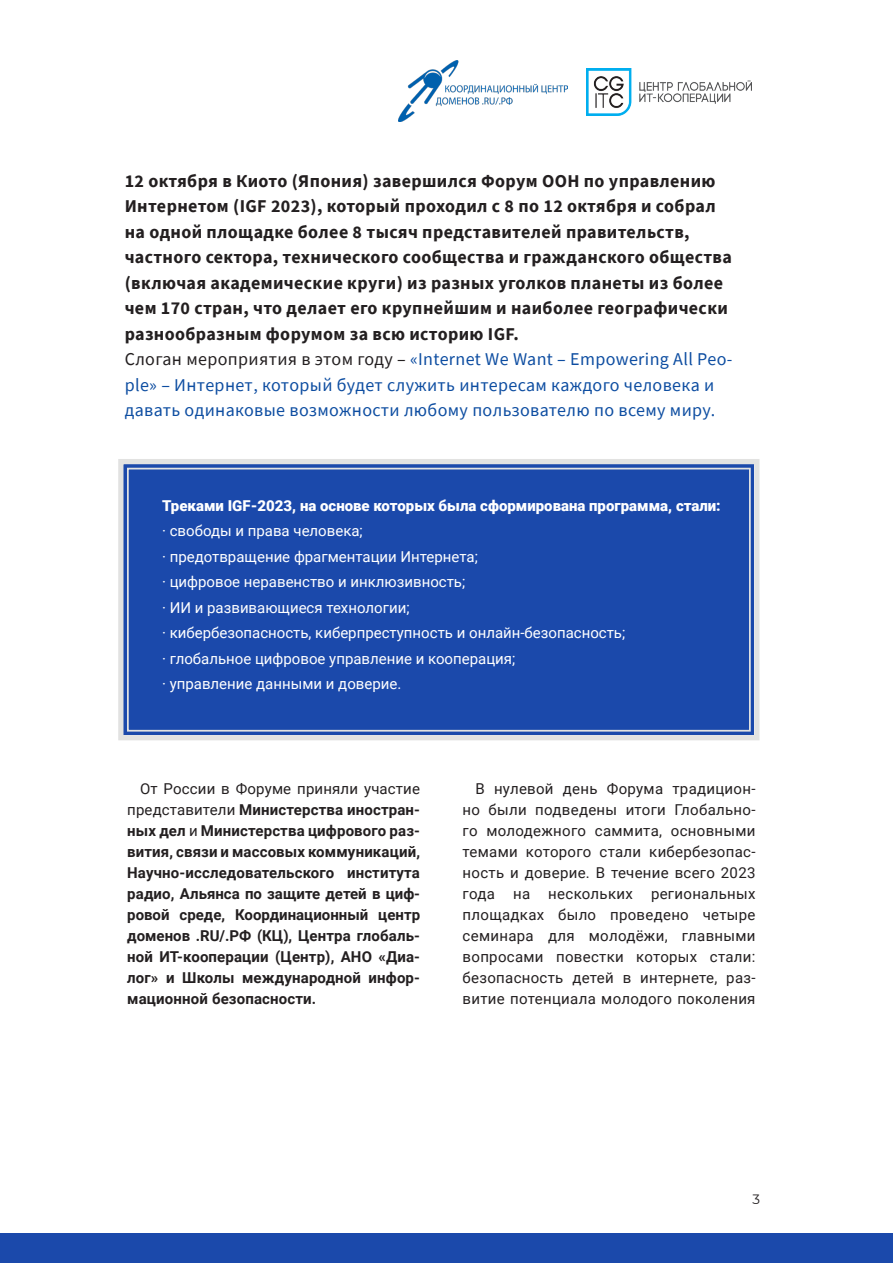
<style>
.page{position:relative;width:893px;height:1263px;background:#fff}
.page>*{position:absolute;margin:0;border:0;box-sizing:border-box;transform-origin:0 0}
.t1{font:700 18px/25.5px "Source Sans Pro";letter-spacing:.02em;color:#231f20}
.t2{font:18px/25.5px "Source Sans Pro";letter-spacing:.02em;color:#0d4da1}
.t3{font:700 15px/21px "Roboto";letter-spacing:.01em;color:#231f20;text-align:justify}
.t4{font:15px/21px "Roboto";letter-spacing:.02em;color:#231f20;text-align:justify}
.t5{font:15px "Roboto";color:#fff}
.t6{font:900 15px "Roboto";color:#fff}
.t7{font:13.5px "Montserrat";color:#231f20}
.s1{color:#231f20}
.s2{font-weight:400}
</style>
<div class="page">
<img style="left:587px;top:69px;width:164px;height:46px">
<img style="left:399px;top:60px;width:169px;height:62px">
<div style="left:118px;top:459px;width:642px;height:282px;background:#1b49ab"></div>
<div style="left:127px;top:468px;width:624px;height:264px;border:2px solid #e2e2e1"></div>
<div style="left:0;top:1233px;width:893px;height:30px;background:#1b49ab"></div>
<p class="t1" style="left:125px;top:168px;width:609px">12 октября в Киото (Япония) завершился Форум ООН по управлению Интернетом (IGF 2023), который проходил с 8 по 12 октября и собрал на одной площадке более 8 тысяч представителей правительств, частного сектора, технического сообщества и гражданского общества (включая академические круги) из разных уголков планеты из более чем 170 стран, что делает его крупнейшим и наиболее географически разнообразным форумом за всю историю IGF.</p>
<p class="t2" style="left:125px;top:346px;width:609px"><span class="s1">Слоган мероприятия в этом году –</span> «Internet We Want – Empowering All Peo&shy;ple» – Интернет, который будет служить интересам каждого человека и давать одинаковые возможности любому пользователю по всему миру.</p>
<p class="t6" style="left:162px;top:495px;width:560px">Треками IGF-2023, на основе которых была сформирована программа, стали:</p>
<p class="t5" style="left:162px;top:520px;width:202px">· свободы и права человека;</p>
<p class="t5" style="left:162px;top:546px;width:317px">· предотвращение фрагментации Интернета;</p>
<p class="t5" style="left:162px;top:571px;width:305px">· цифровое неравенство и инклюзивность;</p>
<p class="t5" style="left:162px;top:597px;width:249px">· ИИ и развивающиеся технологии;</p>
<p class="t5" style="left:162px;top:622px;width:465px">· кибербезопасность, киберпреступность и онлайн-безопасность;</p>
<p class="t5" style="left:162px;top:648px;width:355px">· глобальное цифровое управление и кооперация;</p>
<p class="t5" style="left:162px;top:673px;width:241px">· управление данными и доверие.</p>
<p class="t3" style="left:127px;top:778px;width:294px;text-indent:13px"><span class="s2">От России в Форуме приняли участие представители</span> Министерства иностран&shy;ных дел <span class="s2">и</span> Министерства цифрового раз&shy;вития, связи и массовых коммуникаций, Научно-исследовательского института радио, Альянса по защите детей в циф&shy;ровой среде, Координационный центр доменов .RU/.РФ (КЦ), Центра глобаль&shy;ной ИТ-кооперации (Центр), АНО «Диа&shy;лог» и Школы международной инфор&shy;мационной безопасности.</p>
<p class="t4" style="left:463px;top:778px;width:294px;text-indent:13px">В нулевой день Форума традицион&shy;но были подведены итоги Глобально&shy;го молодежного саммита, основными темами которого стали кибербезопас&shy;ность и доверие. В течение всего 2023 года на нескольких региональных площадках было проведено четыре семинара для молодёжи, главными вопросами повестки которых стали: безопасность детей в интернете, раз&shy;витие потенциала молодого поколения</p>
<p class="t7" style="left:752px;top:1190px;width:9px">3</p>
</div>
